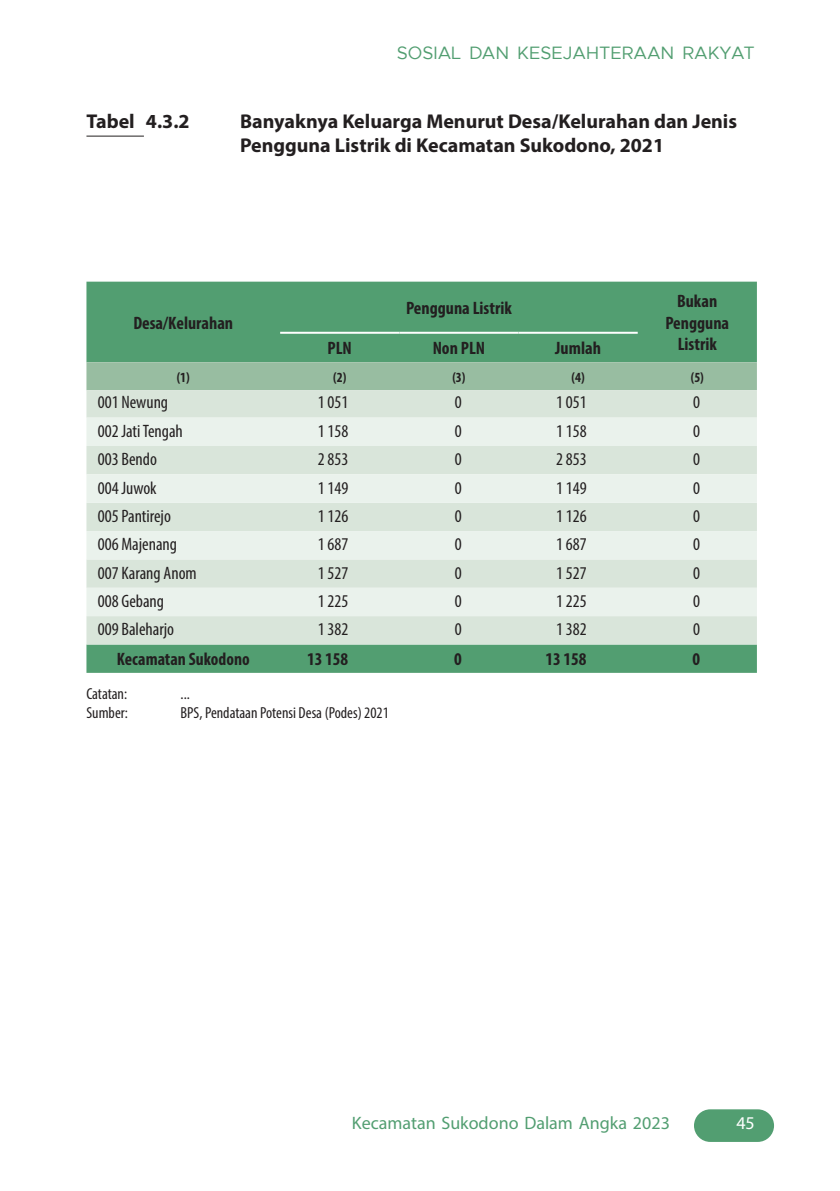
<style>
.page{position:relative;width:840px;height:1191px;background:#fff}
.page>*{position:absolute;margin:0;border:0;box-sizing:border-box;transform-origin:0 0}
.kode_GT{font:700 20px/24px "Myriad Pro";color:#231f20}
.stub{font:condensed 18px "Myriad Pro";color:#231f20}
.isi_tabel{font:condensed 18px "Myriad Pro";color:#231f20}
.judul_kolom{font:700 condensed 18px/21.6px "Myriad Pro";color:#231f20;text-align:center}
.t1{font:18px "Myriad Pro";color:#529e71}
.t2{font:18px "Metropolis";color:#529e71}
.Konten_Total{font:700 condensed 18px "Myriad Pro";color:#231f20}
.isi_tabel-2{font:700 condensed 18px "Myriad Pro";color:#231f20}
.t3{font:18px "Myriad Pro";color:#fff}
.sumber_catatan{font:condensed 16px "Myriad Pro";color:#231f20}
.Nomor_Kolom{font:700 condensed 14px "Myriad Pro";color:#231f20}
</style>
<div class="page">
<div style="left:693px;top:1109px;width:80px;height:33px;background:#529e71;border-radius:16px"></div>
<div style="left:86px;top:282px;width:670px;height:391px;background:#529e71"></div>
<div style="left:86px;top:362px;width:670px;height:28px;background:#98bda1"></div>
<div style="left:86px;top:390px;width:670px;height:254px;background:#d9e5da"></div>
<svg style="left:86px;top:417px;width:670px;height:199px;background:#e2ece4"></svg>
<hr style="left:280px;top:332px;width:119px;height:2px;background:#fff">
<hr style="left:399px;top:332px;width:119px;height:2px;background:#fff">
<hr style="left:518px;top:332px;width:119px;height:2px;background:#fff">
<hr style="left:86px;top:136px;width:58px;height:1px;background:#231f20">
<p class="t2" style="left:396px;top:42px;width:359px">SOSIAL DAN KESEJAHTERAAN RAKYAT</p>
<p class="kode_GT" style="left:86px;top:109px;width:50px">Tabel</p>
<p class="kode_GT" style="left:146px;top:109px;width:45px">4.3.2</p>
<p class="kode_GT" style="left:240px;top:109px;width:498px">Banyaknya Keluarga Menurut Desa/Kelurahan dan Jenis<br>Pengguna Listrik di Kecamatan Sukodono, 2021</p>
<p class="judul_kolom" style="left:133px;top:311px;width:101px">Desa/Kelurahan</p>
<p class="judul_kolom" style="left:406px;top:297px;width:107px">Pengguna Listrik</p>
<p class="judul_kolom" style="left:665px;top:290px;width:65px">Bukan<br>Pengguna</p>
<p class="judul_kolom" style="left:327px;top:337px;width:26px">PLN</p>
<p class="judul_kolom" style="left:432px;top:337px;width:54px">Non PLN</p>
<p class="judul_kolom" style="left:677px;top:333px;width:41px">Listrik</p>
<p class="judul_kolom" style="left:555px;top:337px;width:47px">Jumlah</p>
<p class="Nomor_Kolom" style="left:177px;top:368px;width:15px">(1)</p>
<p class="Nomor_Kolom" style="left:333px;top:368px;width:15px">(2)</p>
<p class="Nomor_Kolom" style="left:452px;top:368px;width:15px">(3)</p>
<p class="Nomor_Kolom" style="left:571px;top:368px;width:15px">(4)</p>
<p class="Nomor_Kolom" style="left:690px;top:368px;width:15px">(5)</p>
<p class="stub" style="left:98px;top:391px;width:72px">001 Newung</p>
<p class="isi_tabel" style="left:317px;top:391px;width:32px">1 051</p>
<p class="isi_tabel" style="left:454px;top:391px;width:8px">0</p>
<p class="isi_tabel" style="left:555px;top:391px;width:32px">1 051</p>
<p class="isi_tabel" style="left:692px;top:391px;width:8px">0</p>
<p class="stub" style="left:98px;top:420px;width:86px">002 Jati Tengah</p>
<p class="isi_tabel" style="left:317px;top:420px;width:32px">1 158</p>
<p class="isi_tabel" style="left:454px;top:420px;width:8px">0</p>
<p class="isi_tabel" style="left:555px;top:420px;width:32px">1 158</p>
<p class="isi_tabel" style="left:692px;top:420px;width:8px">0</p>
<p class="stub" style="left:98px;top:448px;width:61px">003 Bendo</p>
<p class="isi_tabel" style="left:317px;top:448px;width:32px">2 853</p>
<p class="isi_tabel" style="left:454px;top:448px;width:8px">0</p>
<p class="isi_tabel" style="left:555px;top:448px;width:32px">2 853</p>
<p class="isi_tabel" style="left:692px;top:448px;width:8px">0</p>
<p class="stub" style="left:98px;top:477px;width:60px">004 Juwok</p>
<p class="isi_tabel" style="left:317px;top:477px;width:32px">1 149</p>
<p class="isi_tabel" style="left:454px;top:477px;width:8px">0</p>
<p class="isi_tabel" style="left:555px;top:477px;width:32px">1 149</p>
<p class="isi_tabel" style="left:692px;top:477px;width:8px">0</p>
<p class="stub" style="left:98px;top:505px;width:75px">005 Pantirejo</p>
<p class="isi_tabel" style="left:317px;top:505px;width:32px">1 126</p>
<p class="isi_tabel" style="left:454px;top:505px;width:8px">0</p>
<p class="isi_tabel" style="left:555px;top:505px;width:32px">1 126</p>
<p class="isi_tabel" style="left:692px;top:505px;width:8px">0</p>
<p class="stub" style="left:98px;top:533px;width:81px">006 Majenang</p>
<p class="isi_tabel" style="left:317px;top:533px;width:32px">1 687</p>
<p class="isi_tabel" style="left:454px;top:533px;width:8px">0</p>
<p class="isi_tabel" style="left:555px;top:533px;width:32px">1 687</p>
<p class="isi_tabel" style="left:692px;top:533px;width:8px">0</p>
<p class="stub" style="left:98px;top:562px;width:100px">007 Karang Anom</p>
<p class="isi_tabel" style="left:317px;top:562px;width:32px">1 527</p>
<p class="isi_tabel" style="left:454px;top:562px;width:8px">0</p>
<p class="isi_tabel" style="left:555px;top:562px;width:32px">1 527</p>
<p class="isi_tabel" style="left:692px;top:562px;width:8px">0</p>
<p class="stub" style="left:98px;top:590px;width:68px">008 Gebang</p>
<p class="isi_tabel" style="left:317px;top:590px;width:32px">1 225</p>
<p class="isi_tabel" style="left:454px;top:590px;width:8px">0</p>
<p class="isi_tabel" style="left:555px;top:590px;width:32px">1 225</p>
<p class="isi_tabel" style="left:692px;top:590px;width:8px">0</p>
<p class="stub" style="left:98px;top:618px;width:78px">009 Baleharjo</p>
<p class="isi_tabel" style="left:317px;top:618px;width:32px">1 382</p>
<p class="isi_tabel" style="left:454px;top:618px;width:8px">0</p>
<p class="isi_tabel" style="left:555px;top:618px;width:32px">1 382</p>
<p class="isi_tabel" style="left:692px;top:618px;width:8px">0</p>
<p class="Konten_Total" style="left:117px;top:648px;width:134px">Kecamatan Sukodono</p>
<p class="isi_tabel-2" style="left:307px;top:648px;width:43px">13 158</p>
<p class="isi_tabel-2" style="left:454px;top:648px;width:9px">0</p>
<p class="isi_tabel-2" style="left:545px;top:648px;width:43px">13 158</p>
<p class="isi_tabel-2" style="left:692px;top:648px;width:9px">0</p>
<p class="sumber_catatan" style="left:86px;top:684px;width:42px">Catatan:</p>
<p class="sumber_catatan" style="left:180px;top:684px;width:11px">...</p>
<p class="sumber_catatan" style="left:86px;top:703px;width:43px">Sumber:</p>
<p class="sumber_catatan" style="left:180px;top:703px;width:210px">BPS, Pendataan Potensi Desa (Podes) 2021</p>
<p class="t1" style="left:352px;top:1112px;width:319px">Kecamatan Sukodono Dalam Angka 2023</p>
<p class="t3" style="left:736px;top:1112px;width:20px">45</p>
</div>
